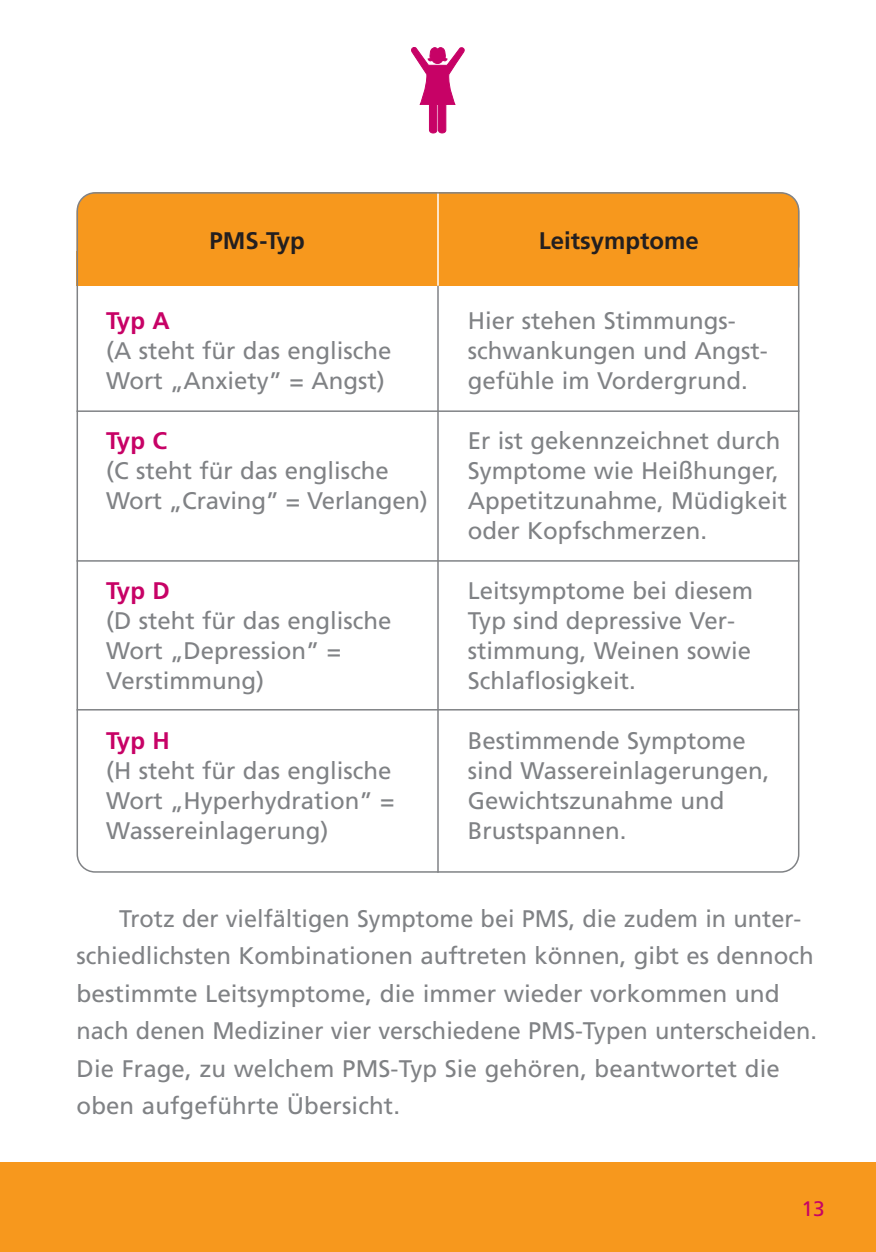
<style>
.page{position:relative;width:876px;height:1252px;background:#fff}
.page>*{position:absolute;margin:0;border:0;box-sizing:border-box;transform-origin:0 0}
.t1{font:24px/30px "Frutiger";color:#808285}
.t2{font:700 24px "Frutiger";color:#231f20}
.t3{font:700 24px "Frutiger";letter-spacing:-.055em;color:#c70266}
.t4{font:21px "Frutiger";color:#c70266}
</style>
<div class="page">
<div style="left:0;top:1161px;width:876px;height:90px;background:#f7981d"></div>
<div style="left:77px;top:192px;width:722px;height:94px;background:#f7981d;border-radius:21px"></div>
<hr style="left:437px;top:286px;width:2px;height:586px;background:#808285">
<hr style="left:437px;top:192px;width:2px;height:94px;background:#fff">
<hr style="left:77px;top:410px;width:722px;height:2px;background:#808285">
<hr style="left:77px;top:560px;width:722px;height:1px;background:#808285">
<hr style="left:77px;top:709px;width:722px;height:1px;background:#808285">
<svg style="left:411px;top:47px;width:54px;height:87px"></svg>
<div style="left:77px;top:192px;width:722px;height:680px;border:3px solid #808285;border-radius:19px"></div>
<p class="t2" style="left:210px;top:231px;width:97px">PMS-Typ</p>
<p class="t3" style="left:106px;top:311px;width:65px">Typ A</p>
<p class="t1" style="left:106px;top:338px;width:287px">(A steht für das englische<br>Wort „Anxiety” = Angst)</p>
<p class="t3" style="left:106px;top:431px;width:62px">Typ C</p>
<p class="t1" style="left:106px;top:458px;width:323px">(C steht für das englische<br>Wort „Craving” = Verlangen)</p>
<p class="t3" style="left:106px;top:581px;width:65px">Typ D</p>
<p class="t1" style="left:106px;top:608px;width:287px">(D steht für das englische<br>Wort „Depression” =<br>Verstimmung)</p>
<p class="t3" style="left:106px;top:731px;width:65px">Typ H</p>
<p class="t1" style="left:106px;top:758px;width:290px">(H steht für das englische<br>Wort „Hyperhydration” =<br>Wassereinlagerung)</p>
<p class="t2" style="left:539px;top:231px;width:162px">Leitsymptome</p>
<p class="t1" style="left:468px;top:308px;width:301px">Hier stehen Stimmungs&shy;schwankungen und Angst&shy;gefühle im Vordergrund.</p>
<p class="t1" style="left:468px;top:428px;width:321px">Er ist gekennzeichnet durch<br>Symptome wie Heißhunger,<br>Appetitzunahme, Müdigkeit oder Kopfschmerzen.</p>
<p class="t1" style="left:468px;top:578px;width:287px">Leitsymptome bei diesem<br>Typ sind depressive Ver - stimmung, Weinen sowie<br>Schlaflosigkeit.</p>
<p class="t1" style="left:468px;top:728px;width:303px">Bestimmende Symptome sind Wassereinlagerungen,<br>Gewichtszunahme und<br>Brustspannen.</p>
<p class="t1" style="left:77px;top:901px;width:742px;line-height:37.5px;text-indent:43px">Trotz der vielfältigen Symptome bei PMS, die zudem in unter - schiedlichsten Kombinationen auftreten können, gibt es dennoch bestimmte Leitsymptome, die immer wieder vorkommen und nach denen Mediziner vier verschiedene PMS-Typen unterscheiden.<br>Die Frage, zu welchem PMS-Typ Sie gehören, beantwortet die oben aufgeführte Übersicht.</p>
<p class="t4" style="left:802px;top:1200px;width:25px">13</p>
</div>
